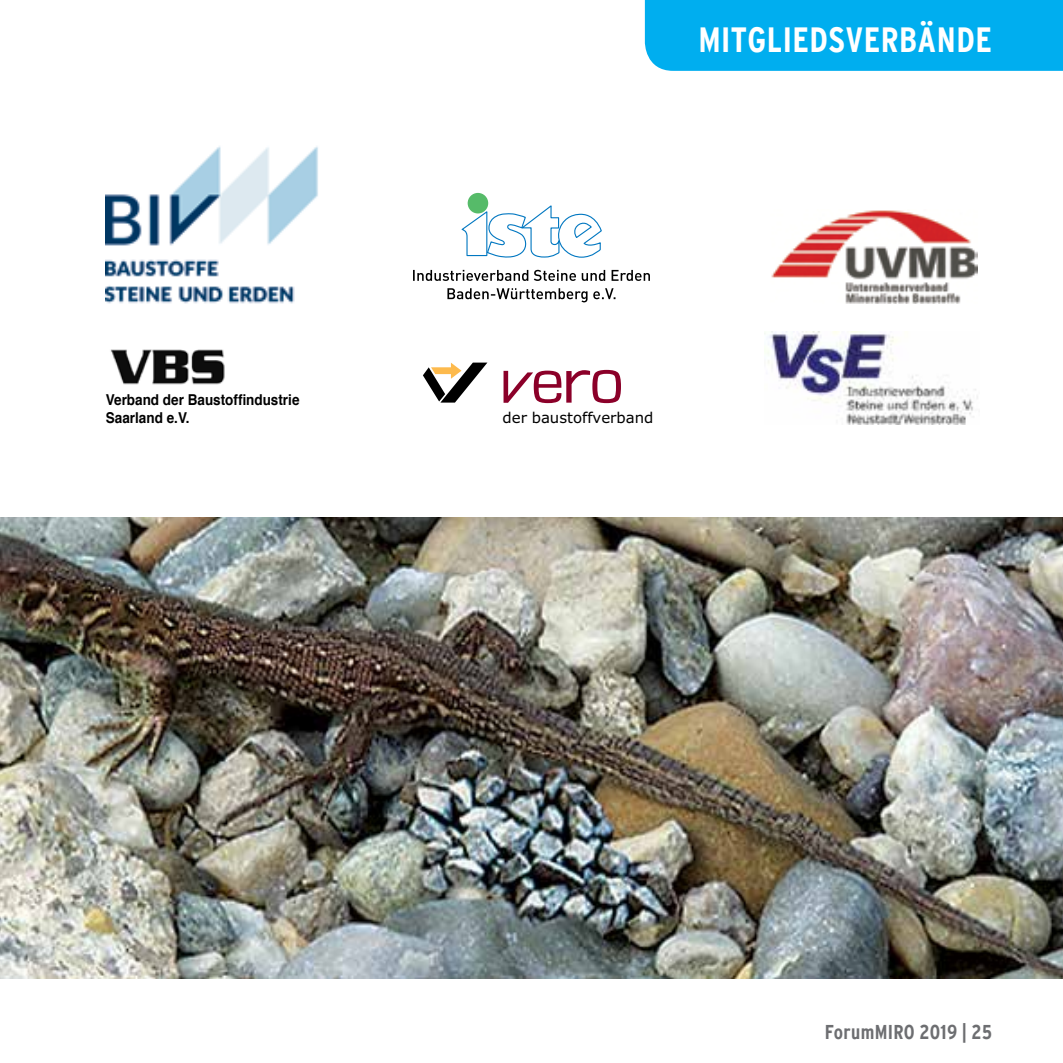
<style>
.page{position:relative;width:1063px;height:1063px;background:#fff}
.page>*{position:absolute;margin:0;border:0;box-sizing:border-box;transform-origin:0 0}
.t1{font:700 condensed 35px "Interstate";letter-spacing:.015em;color:#fff}
.t2{font:700 condensed 20px "Interstate";letter-spacing:.015em;color:#6d6e71}
.t3{font:700 15px/18px "Helvetica";color:#000;scale:.9 1}
.t4{font:14.75px "MS Reference Sans Serif";color:#000}
</style>
<div class="page">
<img style="left:0;top:517px;width:1063px;height:461px">
<svg style="left:447px;top:288px;width:169px;height:14px"></svg>
<svg style="left:413px;top:270px;width:237px;height:11px"></svg>
<div style="left:468px;top:193px;width:20px;height:20px;background:#56bb69;border-radius:50%"></div>
<svg style="left:461px;top:204px;width:141px;height:54px"></svg>
<img style="left:771px;top:210px;width:206px;height:94px">
<img style="left:765px;top:331px;width:213px;height:94px">
<svg style="left:423px;top:363px;width:64px;height:40px"></svg>
<svg style="left:504px;top:370px;width:117px;height:33px"></svg>
<img style="left:110px;top:349px;width:115px;height:36px">
<img style="left:106px;top:146px;width:212px;height:158px">
<div style="left:645px;top:0;width:418px;height:71px;background:#00aeef"></div>
<p class="t3" style="left:106px;top:391px;width:217px">Verband der Baustoffindustrie<br>Saarland e.V.</p>
<h1 class="t1" style="left:698px;top:20px;width:295px">MITGLIEDSVERBÄNDE</h1>
<p class="t4" style="left:503px;top:409px;width:152px">der baustoffverband</p>
<h2 class="t2" style="left:825px;top:1021px;width:169px">ForumMIRO 2019 | 25</h2>
</div>
